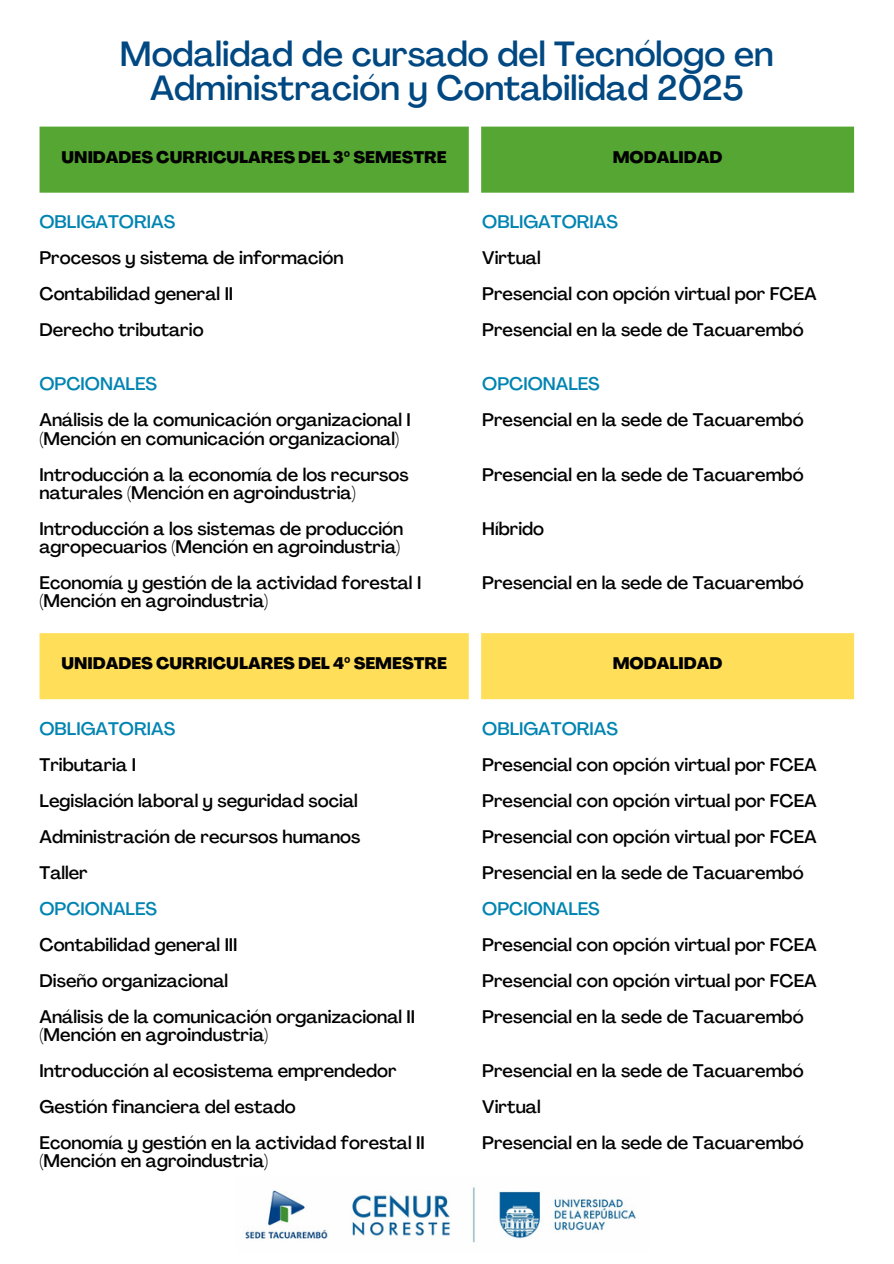
<style>
.page{position:relative;width:894px;height:1264px;background:#fff}
.page>*{position:absolute;margin:0;border:0;box-sizing:border-box;transform-origin:0 0}
.t1{font:500 34.5px/33.8px "Agrandir";color:#004882;text-align:center}
.t2{font:500 18px/36px "Agrandir";color:#000}
.t3{font:500 18px "Agrandir";color:#0084b2}
.t4{font:800 16.5px "Agrandir";color:#000}
.s1{font-family:"Noto Sans";font-weight:700}
</style>
<div class="page">
<img style="left:245px;top:1187px;width:391px;height:56px">
<div style="left:40px;top:127px;width:813px;height:66px;background:#55a632"></div>
<div style="left:40px;top:633px;width:813px;height:66px;background:#ffde59"></div>
<p class="t1" style="left:120px;top:40px;width:655px">Modalidad de cursado del Tecnólogo en<br>Administración y Contabilidad 2025</p>
<h1 class="t4" style="left:62px;top:150px;width:386px">UNIDADES CURRICULARES DEL 3<span class="s1">º</span> SEMESTRE</h1>
<p class="t4" style="left:612px;top:150px;width:111px">MODALIDAD</p>
<p class="t3" style="left:40px;top:215px;width:137px">OBLIGATORIAS</p>
<p class="t2" style="left:40px;top:242px;width:305px">Procesos y sistema de información<br>Contabilidad general II<br>Derecho tributario</p>
<p class="t3" style="left:40px;top:377px;width:119px">OPCIONALES</p>
<p class="t2" style="left:40px;top:413px;width:373px;line-height:18px">Análisis de la comunicación organizacional I (Mención en comunicación organizacional)</p>
<p class="t2" style="left:40px;top:467px;width:370px;line-height:18px">Introducción a la economía de los recursos naturales (Mención en agroindustria)</p>
<p class="t2" style="left:40px;top:521px;width:365px;line-height:18px">Introducción a los sistemas de producción agropecuarios (Mención en agroindustria)</p>
<p class="t2" style="left:40px;top:575px;width:383px;line-height:18px">Economía y gestión de la actividad forestal I (Mención en agroindustria)</p>
<p class="t3" style="left:482px;top:215px;width:137px">OBLIGATORIAS</p>
<p class="t2" style="left:482px;top:242px;width:336px">Virtual<br>Presencial con opción virtual por FCEA<br>Presencial en la sede de Tacuarembó</p>
<p class="t3" style="left:482px;top:377px;width:119px">OPCIONALES</p>
<p class="t2" style="left:482px;top:404px;width:323px">Presencial en la sede de Tacuarembó</p>
<p class="t2" style="left:482px;top:458px;width:323px">Presencial en la sede de Tacuarembó</p>
<p class="t2" style="left:482px;top:512px;width:63px">Híbrido</p>
<p class="t2" style="left:482px;top:566px;width:323px">Presencial en la sede de Tacuarembó</p>
<p class="t4" style="left:61px;top:656px;width:387px">UNIDADES CURRICULARES DEL 4<span class="s1">º</span> SEMESTRE</p>
<p class="t4" style="left:612px;top:656px;width:111px">MODALIDAD</p>
<p class="t3" style="left:40px;top:721px;width:137px">OBLIGATORIAS</p>
<p class="t2" style="left:40px;top:748px;width:322px">Tributaria I<br>Legislación laboral y seguridad social<br>Administración de recursos humanos<br>Taller</p>
<p class="t3" style="left:40px;top:901px;width:119px">OPCIONALES</p>
<p class="t2" style="left:40px;top:928px;width:377px">Contabilidad general III<br>Diseño organizacional<br>Análisis de la comunicación organizacional II</p>
<p class="t2" style="left:40px;top:1018px;width:386px">(Mención en agroindustria)<br>Introducción al ecosistema emprendedor Gestión financiera del estado<br>Economía y gestión en la actividad forestal II</p>
<p class="t2" style="left:40px;top:1144px;width:230px">(Mención en agroindustria)</p>
<p class="t3" style="left:482px;top:721px;width:137px">OBLIGATORIAS</p>
<p class="t2" style="left:482px;top:748px;width:336px;text-align:justify">Presencial con opción virtual por FCEA Presencial con opción virtual por FCEA Presencial con opción virtual por FCEA Presencial en la sede de Tacuarembó</p>
<p class="t3" style="left:482px;top:901px;width:119px">OPCIONALES</p>
<p class="t2" style="left:482px;top:928px;width:336px;text-align:justify">Presencial con opción virtual por FCEA Presencial con opción virtual por FCEA Presencial en la sede de Tacuarembó</p>
<p class="t2" style="left:482px;top:1054px;width:323px">Presencial en la sede de Tacuarembó<br>Virtual<br>Presencial en la sede de Tacuarembó</p>
</div>
